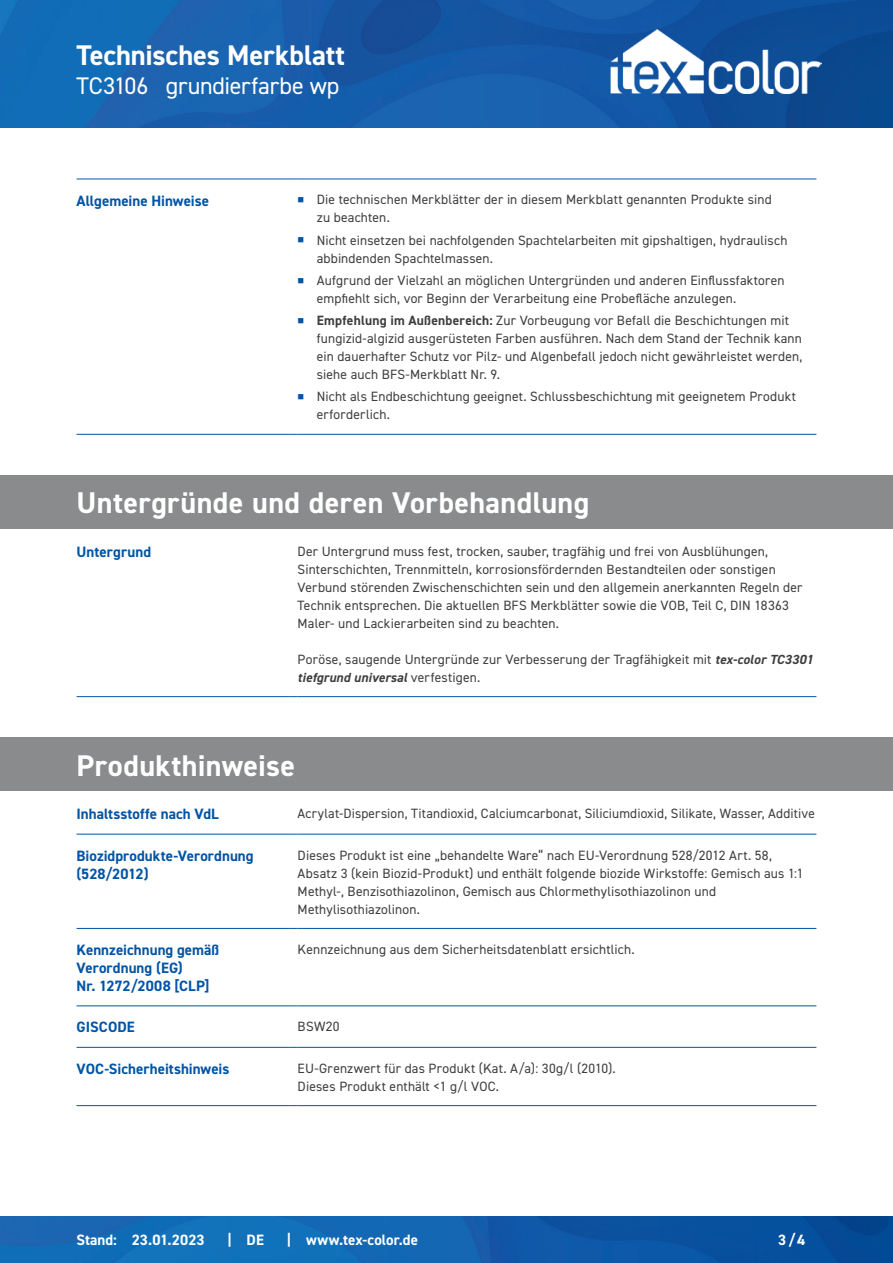
<style>
.page{position:relative;width:893px;height:1263px;background:#fff}
.page>*{position:absolute;margin:0;border:0;box-sizing:border-box;transform-origin:0 0}
.CB_AF_Kapitel_Uebers{font:700 30px "DIN2014";letter-spacing:.015em;color:#fff}
.CB_AF_Kopf_TM{font:700 28.5px "DIN2014";letter-spacing:-.005em;color:#fff}
.CB_AF_Kopf_Produktna{font:24px "DIN2014";letter-spacing:-.005em;color:#fff}
.CB_AF_Abschnitt_Uebe{font:700 15px/18px "DIN2014";letter-spacing:.005em;color:#0154a6}
.CB_AF_Fuß_Stand_link{font:700 15px "DIN2014";letter-spacing:.005em;color:#fff}
.CB_AF_Text_Standard{font:13.5px/18px "DIN2014";letter-spacing:.01em;color:#3e3e3f}
.CB_AF_Text_Standard-2{font:italic 700 13.2px "DIN2014";letter-spacing:.01em;color:#3e3e3f}
.s1{font-weight:700}
.s2{font-weight:700;font-style:italic;font-size:13.2px}
.s3{font-weight:400;font-style:normal;font-size:13.5px}
</style>
<div class="page">
<img style="left:0;top:0;width:893px;height:128px">
<img style="left:0;top:1216px;width:893px;height:47px">
<hr style="left:77px;top:179px;width:212px;height:1px;background:#0154a6">
<hr style="left:298px;top:179px;width:518px;height:1px;background:#0154a6">
<hr style="left:77px;top:434px;width:212px;height:1px;background:#0154a6">
<hr style="left:298px;top:434px;width:518px;height:1px;background:#0154a6">
<hr style="left:77px;top:834px;width:212px;height:1px;background:#0154a6">
<hr style="left:298px;top:834px;width:518px;height:1px;background:#0154a6">
<hr style="left:77px;top:928px;width:212px;height:1px;background:#0154a6">
<hr style="left:298px;top:928px;width:518px;height:1px;background:#0154a6">
<hr style="left:77px;top:1005px;width:212px;height:1px;background:#0154a6">
<hr style="left:298px;top:1005px;width:518px;height:1px;background:#0154a6">
<hr style="left:77px;top:1047px;width:212px;height:1px;background:#0154a6">
<hr style="left:298px;top:1047px;width:518px;height:1px;background:#0154a6">
<hr style="left:77px;top:1105px;width:212px;height:1px;background:#0154a6">
<hr style="left:298px;top:1105px;width:518px;height:1px;background:#0154a6">
<div style="left:0;top:737px;width:893px;height:53px;background:#8a8b8c"></div>
<hr style="left:77px;top:696px;width:212px;height:1px;background:#0154a6">
<hr style="left:298px;top:696px;width:518px;height:1px;background:#0154a6">
<div style="left:0;top:475px;width:893px;height:53px;background:#8a8b8c"></div>
<img style="left:610px;top:30px;width:211px;height:64px">
<p class="CB_AF_Kopf_TM" style="left:77px;top:36px;width:270px">Technisches Merkblatt</p>
<p class="CB_AF_Kopf_Produktna" style="left:77px;top:71px;width:74px">TC3106</p>
<p class="CB_AF_Kopf_Produktna" style="left:166px;top:71px;width:175px">grundierfarbe wp</p>
<p class="CB_AF_Abschnitt_Uebe" style="left:77px;top:191px;width:134px">Allgemeine Hinweise</p>
<p class="CB_AF_Text_Standard" style="left:317px;top:190px;width:456px">Die technischen Merkblätter der in diesem Merkblatt genannten Produkte sind zu beachten.</p>
<p class="CB_AF_Text_Standard" style="left:317px;top:231px;width:472px">Nicht einsetzen bei nachfolgenden Spachtelarbeiten mit gipshaltigen, hydraulisch abbindenden Spachtelmassen.</p>
<p class="CB_AF_Text_Standard" style="left:317px;top:271px;width:469px">Aufgrund der Vielzahl an möglichen Untergründen und anderen Einflussfaktoren empfiehlt sich, vor Beginn der Verarbeitung eine Probefläche anzulegen.</p>
<p class="CB_AF_Text_Standard" style="left:317px;top:311px;width:487px"><span class="s1">Empfehlung im Außenbereich:</span> Zur Vorbeugung vor Befall die Beschichtungen mit fungizid-algizid ausgerüsteten Farben ausführen. Nach dem Stand der Technik kann ein dauerhafter Schutz vor Pilz- und Algenbefall jedoch nicht gewährleistet werden, siehe auch BFS-Merkblatt Nr. 9.</p>
<p class="CB_AF_Text_Standard" style="left:317px;top:387px;width:481px">Nicht als Endbeschichtung geeignet. Schlussbeschichtung mit geeignetem Produkt erforderlich.</p>
<p class="CB_AF_Kapitel_Uebers" style="left:77px;top:483px;width:514px">Untergründe und deren Vorbehandlung</p>
<p class="CB_AF_Abschnitt_Uebe" style="left:77px;top:542px;width:76px">Untergrund</p>
<p class="CB_AF_Text_Standard" style="left:298px;top:542px;width:506px">Der Untergrund muss fest, trocken, sauber, tragfähig und frei von Ausblühungen, Sinterschichten, Trennmitteln, korrosionsfördernden Bestandteilen oder sonstigen Verbund störenden Zwischenschichten sein und den allgemein anerkannten Regeln der Technik entsprechen. Die aktuellen BFS Merkblätter sowie die VOB, Teil C, DIN 18363<br>Maler- und Lackierarbeiten sind zu beachten.</p>
<p class="CB_AF_Text_Standard" style="left:298px;top:650px;width:517px">Poröse, saugende Untergründe zur Verbesserung der Tragfähigkeit mit <span class="s2">tex-color TC3301</span></p>
<p class="CB_AF_Text_Standard-2" style="left:298px;top:668px;width:184px">tiefgrund universal <span class="s3">verfestigen.</span></p>
<p class="CB_AF_Kapitel_Uebers" style="left:77px;top:745px;width:220px">Produkthinweise</p>
<p class="CB_AF_Abschnitt_Uebe" style="left:77px;top:805px;width:144px">Inhaltsstoffe nach VdL</p>
<p class="CB_AF_Text_Standard" style="left:298px;top:804px;width:519px">Acrylat-Dispersion, Titandioxid, Calciumcarbonat, Siliciumdioxid, Silikate, Wasser, Additive</p>
<p class="CB_AF_Abschnitt_Uebe" style="left:77px;top:846px;width:179px">Biozidprodukte-Verordnung (528/2012)</p>
<p class="CB_AF_Text_Standard" style="left:298px;top:846px;width:507px">Dieses Produkt ist eine „behandelte Ware“ nach EU-Verordnung 528/2012 Art. 58, Absatz 3 (kein Biozid-Produkt) und enthält folgende biozide Wirkstoffe: Gemisch aus 1:1<br>Methyl-, Benzisothiazolinon, Gemisch aus Chlormethylisothiazolinon und Methylisothiazolinon.</p>
<p class="CB_AF_Abschnitt_Uebe" style="left:77px;top:941px;width:144px">Kennzeichnung gemäß<br>Verordnung (EG)<br>Nr. 1272/2008 [CLP]</p>
<p class="CB_AF_Text_Standard" style="left:298px;top:940px;width:339px">Kennzeichnung aus dem Sicherheitsdatenblatt ersichtlich.</p>
<p class="CB_AF_Abschnitt_Uebe" style="left:77px;top:1018px;width:60px">GISCODE</p>
<p class="CB_AF_Text_Standard" style="left:298px;top:1017px;width:43px">BSW20</p>
<p class="CB_AF_Abschnitt_Uebe" style="left:77px;top:1059px;width:154px">VOC-Sicherheitshinweis</p>
<p class="CB_AF_Text_Standard" style="left:298px;top:1059px;width:319px">EU-Grenzwert für das Produkt (Kat. A/a): 30g/l (2010).<br>Dieses Produkt enthält &lt;1 g/l VOC.</p>
<p class="CB_AF_Fuß_Stand_link" style="left:77px;top:1230px;width:42px">Stand:</p>
<p class="CB_AF_Fuß_Stand_link" style="left:132px;top:1230px;width:74px">23.01.2023</p>
<p class="CB_AF_Fuß_Stand_link" style="left:227px;top:1229px;width:6px">|</p>
<p class="CB_AF_Fuß_Stand_link" style="left:247px;top:1230px;width:19px">DE</p>
<p class="CB_AF_Fuß_Stand_link" style="left:287px;top:1229px;width:6px">|</p>
<p class="CB_AF_Fuß_Stand_link" style="left:306px;top:1230px;width:113px">www.tex-color.de</p>
<p class="CB_AF_Fuß_Stand_link" style="left:778px;top:1230px;width:29px">3/4</p>
</div>
